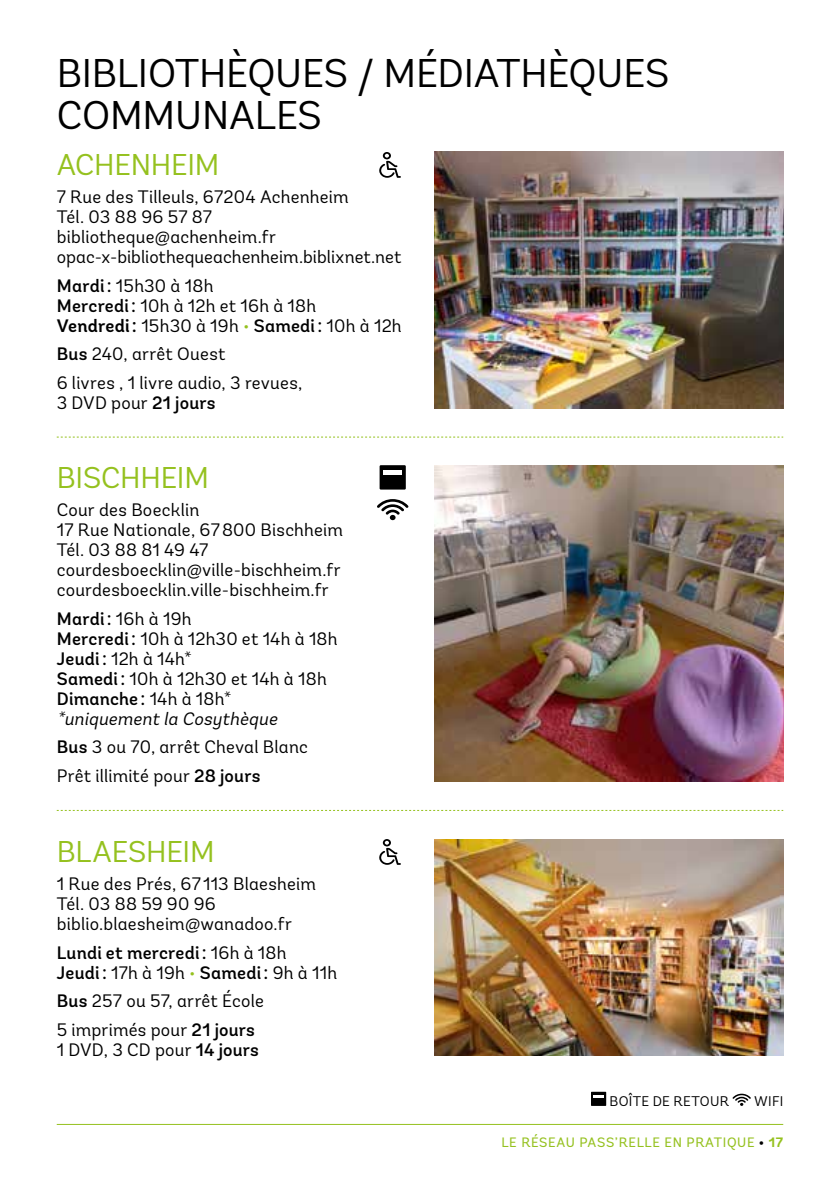
<style>
.page{position:relative;width:840px;height:1191px;background:#fff}
.page>*{position:absolute;margin:0;border:0;box-sizing:border-box;transform-origin:0 0}
.t1{font:40px/42px "Andes";letter-spacing:-.005em;color:#000}
.t2{font:30px "Andes";letter-spacing:-.005em;color:#95c11f}
.t3{font:18px/20px "Andes";letter-spacing:.01em;color:#000}
.t4{font:500 18px/20px "Andes";letter-spacing:.01em;color:#000}
.t5{font:14px "Andes";letter-spacing:.025em;color:#000}
.t6{font:13.6px "Andes";letter-spacing:.05em;color:#95c11f}
.s1{font-weight:500}
.s2{font-weight:600}
.s3{color:#95c11f}
.s4{font-style:italic}
.s5{font-weight:400}
.s6{font-weight:400;color:#95c11f}
.s7{font-weight:700;color:#000}
.s8{font-weight:700}
</style>
<div class="page">
<img style="left:434px;top:839px;width:348px;height:216px">
<img style="left:434px;top:465px;width:348px;height:317px">
<img style="left:434px;top:152px;width:348px;height:256px">
<svg style="left:57px;top:810px;width:725px;height:1px"></svg>
<svg style="left:57px;top:437px;width:725px;height:1px"></svg>
<hr style="left:57px;top:1124px;width:725px;height:1px;background:#95c11f">
<div style="left:379px;top:465px;width:26px;height:24px;background:#000"></div>
<div style="left:383px;top:470px;width:19px;height:5px;background:#fff"></div>
<div style="left:590px;top:1091px;width:16px;height:15px;background:#000"></div>
<svg style="left:593px;top:1095px;width:10px;height:2px"></svg>
<svg style="left:732px;top:1093px;width:18px;height:13px"></svg>
<svg style="left:379px;top:152px;width:21px;height:26px"></svg>
<svg style="left:379px;top:839px;width:21px;height:26px"></svg>
<svg style="left:377px;top:499px;width:31px;height:21px"></svg>
<h1 class="t1" style="left:57px;top:52px;width:613px">BIBLIOTHÈQUES / MÉDIATHÈQUES<br>COMMUNALES</h1>
<h2 class="t2" style="left:57px;top:146px;width:164px">ACHENHEIM</h2>
<p class="t3" style="left:57px;top:187px;width:346px">7 Rue des Tilleuls, 67204 Achenheim<br>Tél. 03 88 96 57 87 bibliotheque@achenheim.fr opac-x-bibliothequeachenheim.biblixnet.net</p>
<p class="t3" style="left:57px;top:275px;width:346px"><span class="s1">Mardi:</span> 15h30 à 18h<br><span class="s1">Mercredi:</span> 10h à 12h et 16h à 18h<br><span class="s2">Vendredi:</span> 15h30 à 19h <span class="s3">•</span> <span class="s1">Samedi:</span> 10h à 12h</p>
<p class="t3" style="left:57px;top:339px;width:247px;line-height:28.6px"><span class="s1">Bus</span> 240, arrêt Ouest<br>6 livres , 1 livre audio, 3 revues,</p>
<p class="t3" style="left:57px;top:392px;width:160px">3 DVD pour <span class="s1">21 jours</span></p>
<h2 class="t2" style="left:57px;top:459px;width:154px">BISCHHEIM</h2>
<p class="t3" style="left:57px;top:500px;width:287px">Cour des Boecklin<br>17 Rue Nationale, 67800 Bischheim<br>Tél. 03 88 81 49 47 courdesboecklin@ville-bischheim.fr courdesboecklin.ville-bischheim.fr</p>
<p class="t3" style="left:57px;top:608px;width:282px"><span class="s1">Mardi:</span> 16h à 19h<br><span class="s1">Mercredi:</span> 10h à 12h30 et 14h à 18h<br><span class="s1">Jeudi:</span> 12h à 14h*<br><span class="s1">Samedi:</span> 10h à 12h30 et 14h à 18h<br><span class="s1">Dimanche :</span> 14h à 18h* <span class="s4">*uniquement la Cosythèque</span></p>
<p class="t3" style="left:57px;top:733px;width:252px;line-height:28.6px"><span class="s1">Bus</span> 3 ou 70, arrêt Cheval Blanc<br>Prêt illimité pour <span class="s1">28 jours</span></p>
<h2 class="t2" style="left:57px;top:833px;width:159px">BLAESHEIM</h2>
<p class="t3" style="left:57px;top:874px;width:261px">1 Rue des Prés, 67113 Blaesheim<br>Tél. 03 88 59 90 96 biblio.blaesheim@wanadoo.fr</p>
<p class="t4" style="left:57px;top:942px;width:281px">Lundi et mercredi: <span class="s5">16h à 18h<br></span>Jeudi: <span class="s5">17h à 19h</span> <span class="s6">•</span> Samedi: <span class="s5">9h à 11h</span></p>
<p class="t3" style="left:57px;top:986px;width:208px;line-height:28.6px"><span class="s1">Bus</span> 257 ou 57, arrêt École<br>5 imprimés pour <span class="s1">21 jours</span></p>
<p class="t3" style="left:57px;top:1039px;width:204px">1 DVD, 3 CD pour <span class="s1">14 jours</span></p>
<p class="t5" style="left:609px;top:1092px;width:121px">BOÎTE DE RETOUR</p>
<p class="t5" style="left:753px;top:1092px;width:31px">WIFI</p>
<p class="t6" style="left:501px;top:1134px;width:283px">LE RÉSEAU PASS’RELLE EN PRATIQUE <span class="s7">•</span> <span class="s8">17</span></p>
</div>
